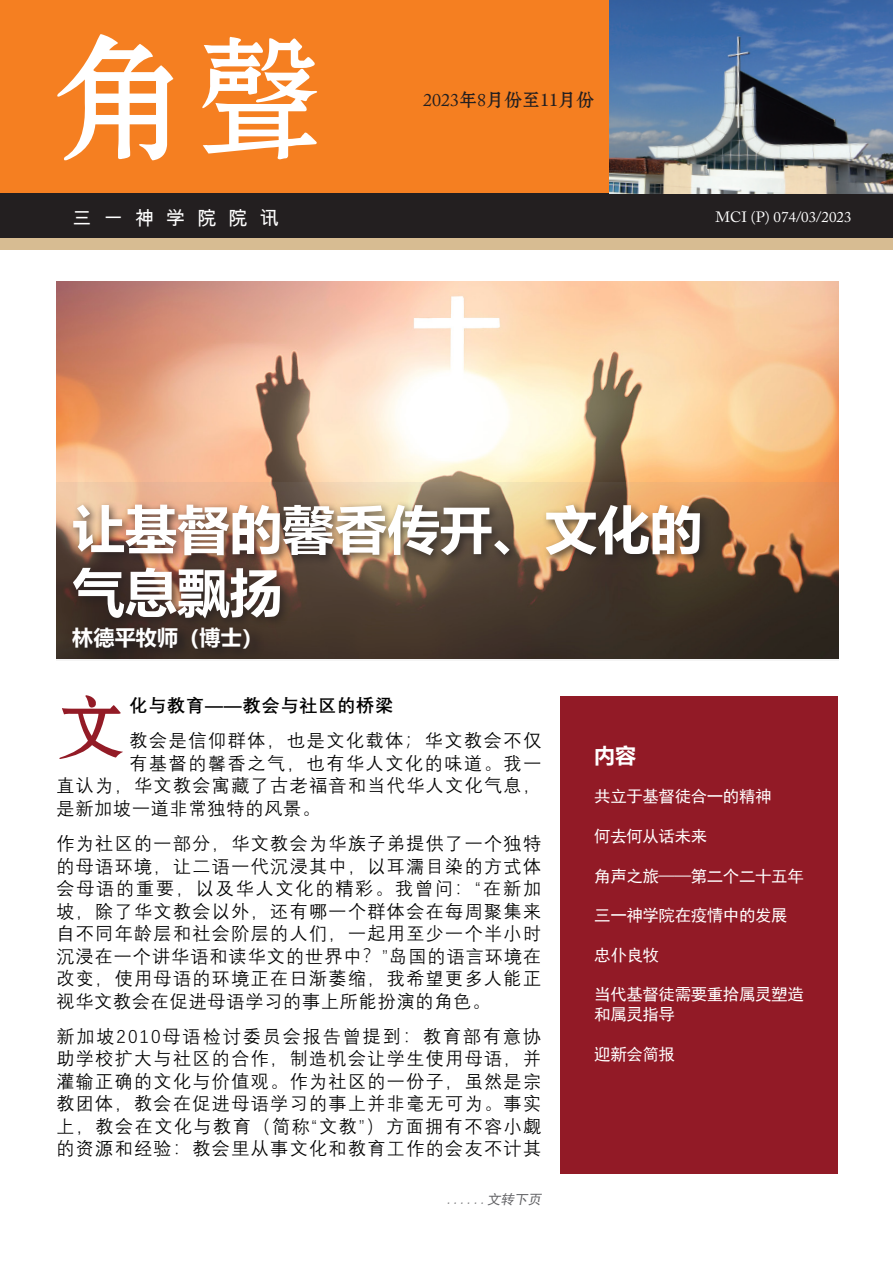
<style>
.page{position:relative;width:893px;height:1263px;background:#fff}
.page>*{position:absolute;margin:0;border:0;box-sizing:border-box;transform-origin:0 0}
.t1{font:133.65px "FZSHFW GB1 0";color:#fff}
.t2{font:69.6px "FZSHJW GB1 0";color:#931b26}
.t3{font:700 52.05px/63px "Microsoft Ya Hei";color:#fff}
.Body_Text{font:700 21px "Microsoft Ya Hei";letter-spacing:.01em;color:#fff}
.t4{font:700 20.85px "Microsoft Ya Hei";color:#fff}
.t5{font:19.35px "Arial Unicode MS";letter-spacing:.6em;color:#fff}
.t6{font:18px/22.5px "Deng Xian";letter-spacing:.08em;color:#000;text-align:justify}
.t7{font:700 18px "Deng Xian";letter-spacing:.05em;color:#000}
.t8{font:18px "Deng Xian";letter-spacing:.05em;color:#000}
.t9{font:17.85px "FZSHJW GB1 0";color:#231f20}
.t10{font:16.35px/19.8px "Sim Hei";letter-spacing:-.025em;color:#fff}
.t11{font:14.85px "Adobe Caslon Pro";color:#fff}
.t12{font:italic 13.5px "Sim Hei";color:#636366}
.s1{font-family:"Adobe Caslon Pro"}
</style>
<div class="page">
<img style="left:56px;top:281px;width:783px;height:202px">
<div style="left:0;top:0;width:610px;height:193px;background:#f57f21"></div>
<div style="left:560px;top:696px;width:278px;height:478px;background:#921a26"></div>
<div style="left:0;top:193px;width:893px;height:49px;background:#231f20"></div>
<div style="left:0;top:238px;width:893px;height:11px;background:#d7bc92"></div>
<svg style="left:56px;top:483px;width:783px;height:178px"></svg>
<div style="left:72px;top:625px;width:192px;height:36px;background:#231f20;opacity:.85"></div>
<div style="left:68px;top:500px;width:643px;height:129px;background:#231f20;opacity:.75"></div>
<img style="left:609px;top:0;width:284px;height:193px">
<p class="t1" style="left:53px;top:28px;width:273px">角声</p>
<p class="t9" style="left:423px;top:90px;width:172px"><span class="s1">2023</span>年<span class="s1">8</span>月份至11月份</p>
<p class="t5" style="left:72px;top:204px;width:208px">三一神学院院讯</p>
<p class="t11" style="left:702px;top:213px;width:138px">MCI (P) 143/03/2017</p>
<p class="t11" style="left:715px;top:208px;width:138px">MCI (P) 074/03/2023</p>
<p class="t3" style="left:72px;top:496px;width:631px">让基督的馨香传开、文化的气息飘扬</p>
<p class="Body_Text" style="left:72px;top:623px;width:192px">林德平牧师（博士）</p>
<p class="t2" style="left:56px;top:691px;width:71px">文</p>
<p class="t7" style="left:129px;top:693px;width:265px">化与教育——教会与社区的桥梁</p>
<p class="t6" style="left:129px;top:729px;width:413px">教会是信仰群体，也是文化载体；华文教会不仅</p>
<p class="t6" style="left:129px;top:751px;width:413px">有基督的馨香之气，也有华人文化的味道。我一</p>
<p class="t6" style="left:56px;top:774px;width:486px">直认为，华文教会寓藏了古老福音和当代华人文化气息，</p>
<p class="t8" style="left:56px;top:797px;width:265px">是新加坡一道非常独特的风景。</p>
<p class="t6" style="left:56px;top:831px;width:486px">作为社区的一部分，华文教会为华族子弟提供了一个独特的母语环境，让二语一代沉浸其中，以耳濡目染的方式体会母语的重要，以及华人文化的精彩。我曾问：“在新加坡，除了华文教会以外，还有哪一个群体会在每周聚集来自不同年龄层和社会阶层的人们，一起用至少一个半小时沉浸在一个讲华语和读华文的世界中？”岛国的语言环境在改变，使用母语的环境正在日渐萎缩，我希望更多人能正视华文教会在促进母语学习的事上所能扮演的角色。</p>
<p class="t6" style="left:56px;top:1024px;width:486px">新加坡2010母语检讨委员会报告曾提到：教育部有意协助学校扩大与社区的合作，制造机会让学生使用母语，并灌输正确的文化与价值观。作为社区的一份子，虽然是宗教团体，教会在促进母语学习的事上并非毫无可为。事实上，教会在文化与教育（简称“文教”）方面拥有不容小觑的资源和经验：教会里从事文化和教育工作的会友不计其</p>
<p class="t12" style="left:447px;top:1193px;width:98px">......文转下页</p>
<p class="t4" style="left:594px;top:741px;width:43px">内容</p>
<p class="t10" style="left:594px;top:787px;width:179px">共立于基督徒合一的精神</p>
<p class="t10" style="left:594px;top:826px;width:115px">何去何从话未来</p>
<p class="t10" style="left:594px;top:866px;width:211px">角声之旅——第二个二十五年</p>
<p class="t10" style="left:594px;top:905px;width:195px">三一神学院在疫情中的发展</p>
<p class="t10" style="left:594px;top:945px;width:66px">忠仆良牧</p>
<p class="t10" style="left:594px;top:985px;width:211px">当代基督徒需要重拾属灵塑造和属灵指导</p>
<p class="t10" style="left:594px;top:1044px;width:82px">迎新会简报</p>
</div>
